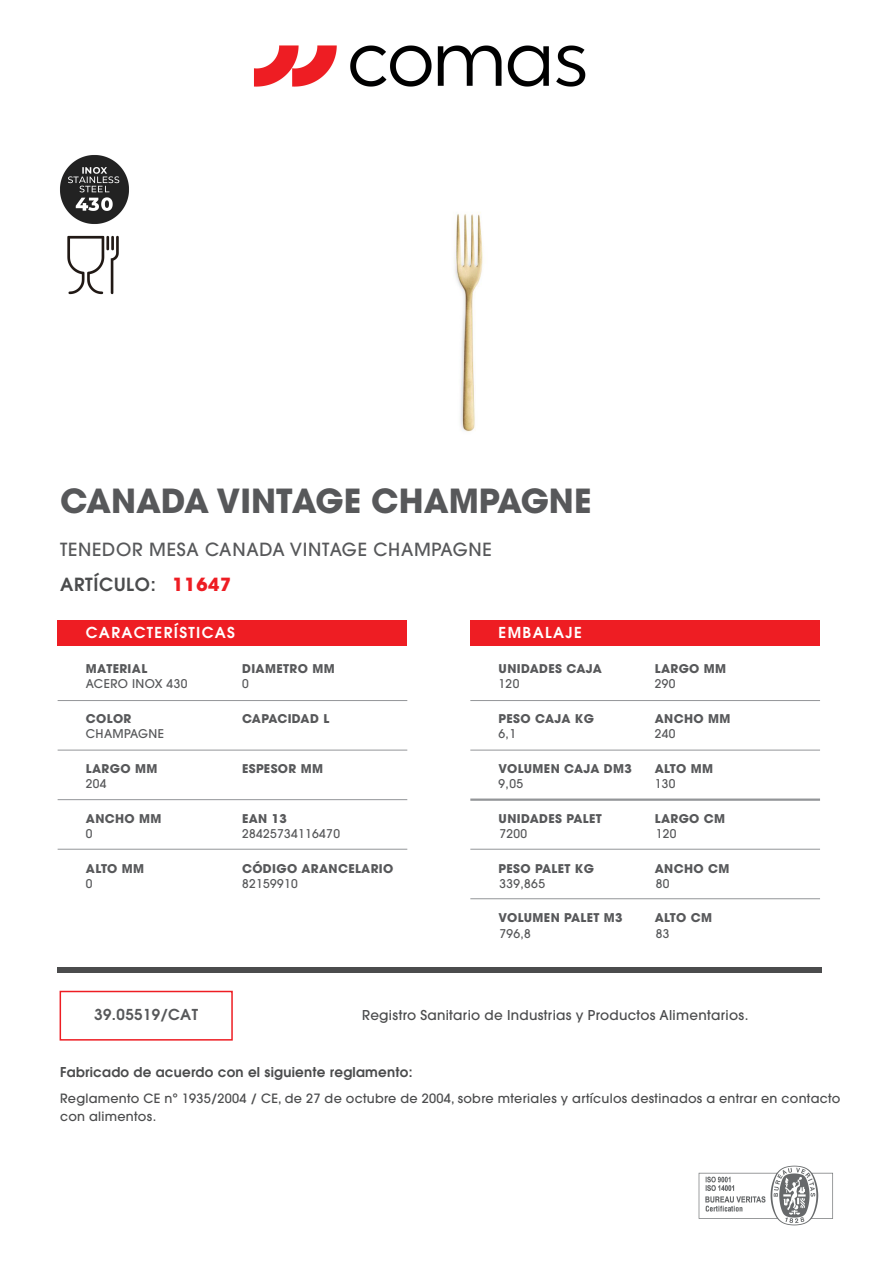
<style>
.page{position:relative;width:893px;height:1263px;background:#fff}
.page>*{position:absolute;margin:0;border:0;box-sizing:border-box;transform-origin:0 0}
.t1{font:700 33px "Avant Garde";color:#57585a}
.t2{font:500 18px/35.1px "Avant Garde";letter-spacing:.04em;color:#57585a}
.t3{font:600 15px "Avant Garde";letter-spacing:.09em;color:#fff}
.t4{font:600 15px "Avant Garde";letter-spacing:.03em;color:#57585a}
.t5{font:500 13.5px "Avant Garde";letter-spacing:.02em;color:#4b4c4d}
.t6{font:600 13.5px "Avant Garde";letter-spacing:.02em;color:#4b4c4d}
.t7{font:500 12.75px/18px "Avant Garde";letter-spacing:.02em;color:#4b4c4d}
.t8{font:700 12px "Avant Garde";letter-spacing:.03em;color:#57585a}
.t9{font:500 12px "Avant Garde";letter-spacing:.03em;color:#57585a}
.t10{font:700 12px "Avant Garde";letter-spacing:.01em;color:#57585a}
.s1{font-weight:600;color:#4b4c4d}
.s2{font-weight:700;color:#ee1d23}
</style>
<div class="page">
<div style="left:58px;top:620px;width:349px;height:25px;background:#ee1d23"></div>
<div style="left:58px;top:967px;width:764px;height:6px;background:#4b4c4d"></div>
<hr style="left:58px;top:700px;width:349px;height:1px;background:#939598">
<hr style="left:58px;top:750px;width:349px;height:1px;background:#939598">
<hr style="left:58px;top:799px;width:349px;height:1px;background:#939598">
<hr style="left:58px;top:849px;width:349px;height:1px;background:#939598">
<div style="left:470px;top:620px;width:350px;height:25px;background:#ee1d23"></div>
<hr style="left:470px;top:700px;width:350px;height:1px;background:#939598">
<hr style="left:470px;top:750px;width:350px;height:1px;background:#939598">
<hr style="left:470px;top:798px;width:350px;height:3px;background:#939598">
<hr style="left:470px;top:849px;width:350px;height:1px;background:#939598">
<hr style="left:470px;top:898px;width:350px;height:1px;background:#939598">
<div style="left:60px;top:991px;width:173px;height:49px;border:2px solid #ee1d23"></div>
<img style="left:698px;top:1165px;width:135px;height:61px">
<img style="left:454px;top:212px;width:29px;height:220px">
<img style="left:67px;top:235px;width:52px;height:60px">
<img style="left:60px;top:155px;width:69px;height:69px">
<img style="left:254px;top:45px;width:332px;height:42px">
<h1 class="t1" style="left:60px;top:480px;width:533px">CANADA VINTAGE CHAMPAGNE</h1>
<h2 class="t2" style="left:60px;top:531px;width:433px">TENEDOR MESA CANADA VINTAGE CHAMPAGNE<br><span class="s1">ARTÍCULO:</span> <span class="s2">11647</span></h2>
<p class="t3" style="left:86px;top:623px;width:151px">CARACTERÍSTICAS</p>
<p class="t8" style="left:86px;top:661px;width:63px">MATERIAL</p>
<p class="t9" style="left:86px;top:677px;width:103px">ACERO INOX 430</p>
<p class="t3" style="left:499px;top:623px;width:85px">EMBALAJE</p>
<p class="t8" style="left:499px;top:661px;width:105px">UNIDADES CAJA</p>
<p class="t9" style="left:499px;top:677px;width:22px">120</p>
<p class="t8" style="left:499px;top:711px;width:97px">PESO CAJA KG</p>
<p class="t9" style="left:499px;top:726px;width:19px">6,1</p>
<p class="t8" style="left:242px;top:661px;width:94px">DIAMETRO MM</p>
<p class="t9" style="left:242px;top:677px;width:8px">0</p>
<p class="t10" style="left:242px;top:711px;width:89px">CAPACIDAD L</p>
<p class="t8" style="left:86px;top:711px;width:47px">COLOR</p>
<p class="t9" style="left:86px;top:726px;width:80px">CHAMPAGNE</p>
<p class="t8" style="left:86px;top:761px;width:73px">LARGO MM</p>
<p class="t9" style="left:86px;top:776px;width:22px">204</p>
<p class="t8" style="left:86px;top:810px;width:77px">ANCHO MM</p>
<p class="t9" style="left:86px;top:826px;width:8px">0</p>
<p class="t8" style="left:86px;top:860px;width:60px">ALTO MM</p>
<p class="t9" style="left:86px;top:876px;width:8px">0</p>
<p class="t8" style="left:242px;top:761px;width:83px">ESPESOR MM</p>
<p class="t8" style="left:242px;top:810px;width:46px">EAN 13</p>
<p class="t9" style="left:242px;top:826px;width:99px">28425734116470</p>
<p class="t8" style="left:242px;top:860px;width:153px">CÓDIGO ARANCELARIO</p>
<p class="t9" style="left:242px;top:876px;width:57px">82159910</p>
<p class="t8" style="left:499px;top:761px;width:135px">VOLUMEN CAJA DM3</p>
<p class="t9" style="left:499px;top:776px;width:26px">9,05</p>
<p class="t8" style="left:499px;top:810px;width:105px">UNIDADES PALET</p>
<p class="t9" style="left:500px;top:826px;width:29px">7200</p>
<p class="t8" style="left:499px;top:860px;width:97px">PESO PALET KG</p>
<p class="t9" style="left:500px;top:876px;width:47px">339,865</p>
<p class="t9" style="left:500px;top:926px;width:33px">796,8</p>
<p class="t8" style="left:499px;top:910px;width:126px">VOLUMEN PALET M3</p>
<p class="t8" style="left:655px;top:661px;width:73px">LARGO MM</p>
<p class="t9" style="left:655px;top:677px;width:22px">290</p>
<p class="t8" style="left:655px;top:711px;width:77px">ANCHO MM</p>
<p class="t9" style="left:655px;top:726px;width:22px">240</p>
<p class="t8" style="left:655px;top:761px;width:60px">ALTO MM</p>
<p class="t9" style="left:655px;top:776px;width:22px">130</p>
<p class="t8" style="left:655px;top:810px;width:72px">LARGO CM</p>
<p class="t9" style="left:656px;top:826px;width:22px">120</p>
<p class="t8" style="left:655px;top:860px;width:76px">ANCHO CM</p>
<p class="t9" style="left:656px;top:876px;width:15px">80</p>
<p class="t8" style="left:655px;top:910px;width:59px">ALTO CM</p>
<p class="t9" style="left:656px;top:926px;width:15px">83</p>
<p class="t4" style="left:94px;top:1005px;width:105px">39.05519/CAT</p>
<p class="t5" style="left:362px;top:1007px;width:388px">Registro Sanitario de Industrias y Productos Alimentarios.</p>
<p class="t6" style="left:60px;top:1063px;width:354px">Fabricado de acuerdo con el siguiente reglamento:</p>
<p class="t7" style="left:60px;top:1090px;width:782px">Reglamento CE nº 1935/2004 / CE, de 27 de octubre de 2004, sobre mteriales y artículos destinados a entrar en contacto con alimentos.</p>
</div>
